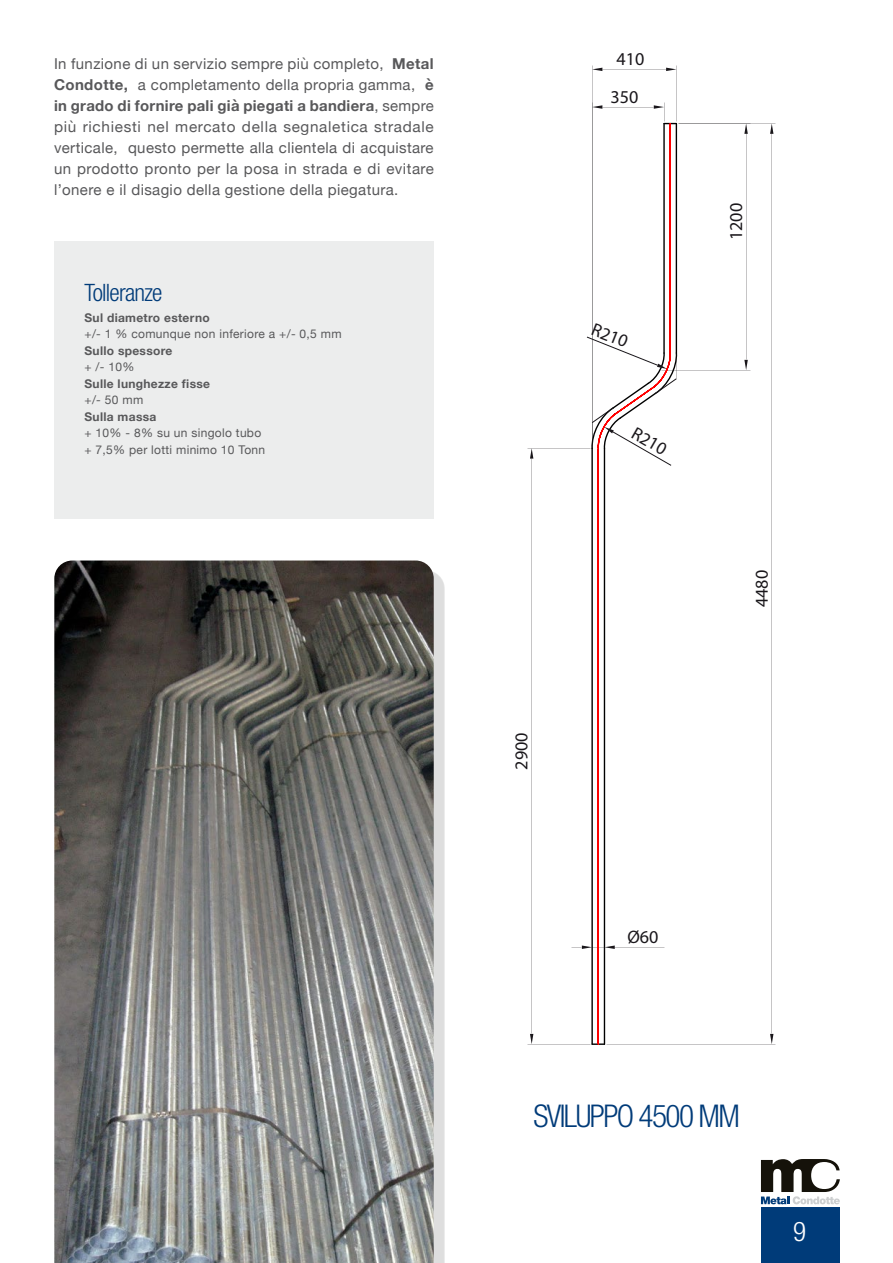
<style>
.page{position:relative;width:893px;height:1263px;background:#fff}
.page>*{position:absolute;margin:0;border:0;box-sizing:border-box;transform-origin:0 0}
.t1{font:300 condensed 31.35px "Helvetica Neue";letter-spacing:-.05em;color:#003b79}
.t2{font:300 condensed 27px "Helvetica Neue";color:#fff}
.t3{font:300 condensed 24px "Helvetica Neue";letter-spacing:-.03em;color:#003b79}
.t4{font:18.15px "Myriad Pro";color:#1a171b}
.t5{font:15px/21px "Helvetica Neue";letter-spacing:.025em;color:#58585a;text-align:justify}
.t6{font:12px/16.5px "Helvetica Neue";letter-spacing:.025em;color:#58585a}
.t7{font:700 12px "Helvetica Neue";letter-spacing:.025em;color:#58585a}
.s1{font-weight:700}
</style>
<div class="page">
<div style="left:54px;top:241px;width:380px;height:277px;background:#eceded"></div>
<svg style="left:530px;top:448px;width:3px;height:11px"></svg>
<svg style="left:530px;top:1034px;width:3px;height:10px"></svg>
<svg style="left:654px;top:105px;width:10px;height:4px"></svg>
<svg style="left:592px;top:105px;width:10px;height:4px"></svg>
<svg style="left:666px;top:68px;width:10px;height:3px"></svg>
<svg style="left:592px;top:68px;width:10px;height:3px"></svg>
<svg style="left:770px;top:124px;width:3px;height:10px"></svg>
<svg style="left:770px;top:1034px;width:3px;height:10px"></svg>
<svg style="left:744px;top:124px;width:4px;height:10px"></svg>
<svg style="left:744px;top:360px;width:4px;height:10px"></svg>
<svg style="left:582px;top:123px;width:96px;height:922px"></svg>
<div style="left:65px;top:571px;width:379px;height:692px;background:#dedede"></div>
<img style="left:54px;top:560px;width:380px;height:703px">
<div style="left:761px;top:1207px;width:78px;height:56px;background:#003b79"></div>
<svg style="left:761px;top:1159px;width:79px;height:45px"></svg>
<p class="t5" style="left:54px;top:54px;width:381px">In funzione di un servizio sempre più completo, <span class="s1">Metal Condotte,</span> a completamento della propria gamma, <span class="s1">è in grado di fornire pali già piegati a bandiera</span>, sempre più richiesti nel mercato della segnaletica stradale verticale, questo permette alla clientela di acquistare un prodotto pronto per la posa in strada e di evitare l’onere e il disagio della gestione della piegatura.</p>
<h3 class="t3" style="left:85px;top:278px;width:79px">Tolleranze</h3>
<p class="t7" style="left:85px;top:308px;width:127px">Sul diametro esterno</p>
<p class="t6" style="left:85px;top:326px;width:259px">+/- 1 % comunque non inferiore a +/- 0,5 mm</p>
<p class="t7" style="left:85px;top:341px;width:89px">Sullo spessore</p>
<p class="t6" style="left:85px;top:359px;width:51px">+ /- 10%</p>
<p class="t7" style="left:85px;top:374px;width:127px">Sulle lunghezze fisse</p>
<p class="t6" style="left:85px;top:392px;width:60px">+/- 50 mm</p>
<p class="t7" style="left:85px;top:407px;width:73px">Sulla massa</p>
<p class="t6" style="left:85px;top:425px;width:182px">+ 10% - 8% su un singolo tubo + 7,5% per lotti minimo 10 Tonn</p>
<p class="t4" style="left:510px;top:770px;width:39px;rotate:-90deg">2900</p>
<p class="t4" style="left:617px;top:48px;width:29px">410</p>
<p class="t4" style="left:610px;top:86px;width:29px">350</p>
<p class="t4" style="left:597px;top:318px;width:39px;rotate:22deg">R210</p>
<p class="t4" style="left:639px;top:422px;width:39px;rotate:30deg">R210</p>
<p class="t4" style="left:725px;top:240px;width:39px;rotate:-90deg">1200</p>
<p class="t4" style="left:750px;top:607px;width:39px;rotate:-90deg">4480</p>
<p class="t4" style="left:627px;top:926px;width:33px">Ø60</p>
<h1 class="t1" style="left:533px;top:1097px;width:208px">SVILUPPO 4500 MM</h1>
<h2 class="t2" style="left:793px;top:1216px;width:14px">9</h2>
</div>
